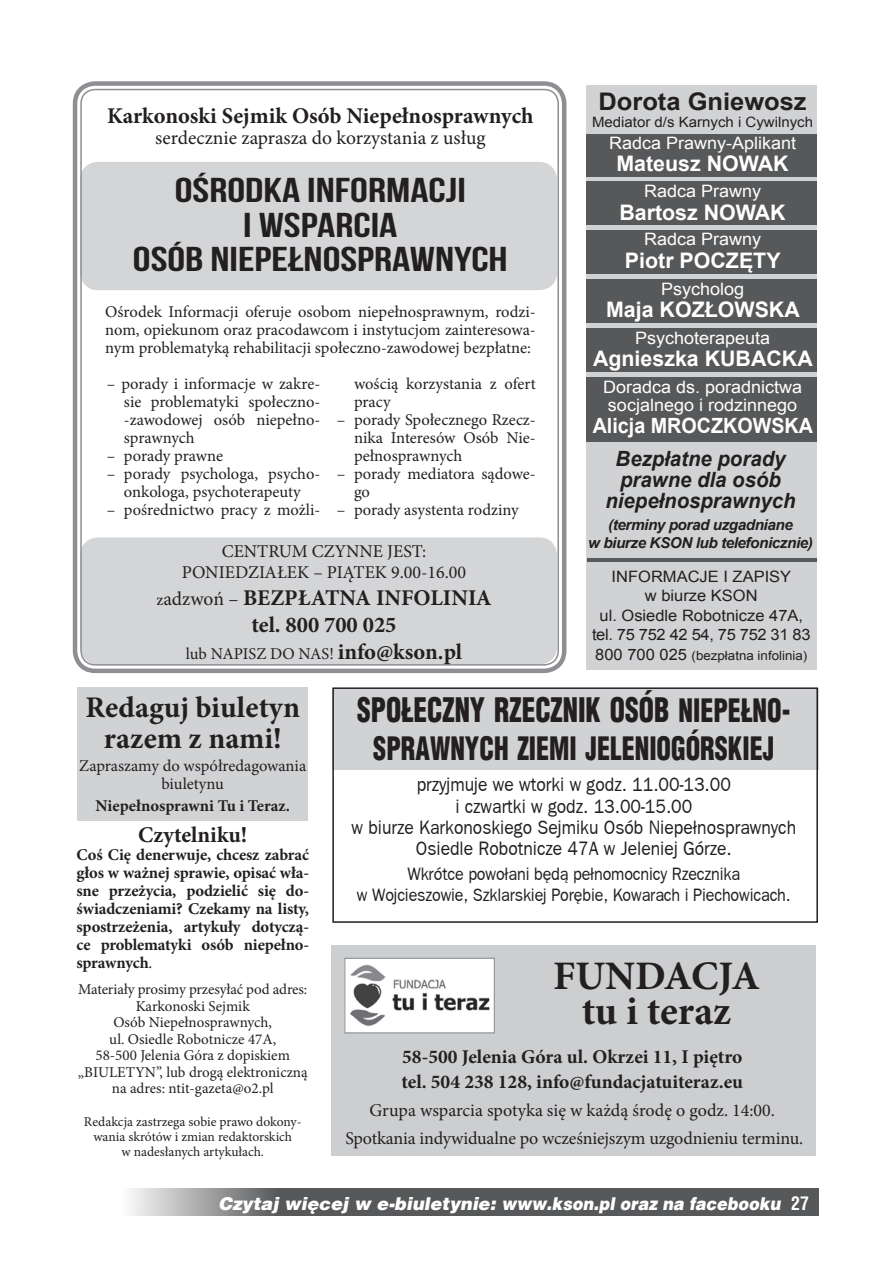
<style>
.page{position:relative;width:893px;height:1263px;background:#fff}
.page>*{position:absolute;margin:0;border:0;box-sizing:border-box;transform-origin:0 0}
.t1{font:700 40.5px/34px "Minion Pro";letter-spacing:-.005em;color:#231f20;text-align:center}
.t2{font:34.5px/34.2px "Bebas Neue";color:#231f20;text-align:center;scale:1.3 1}
.t3{font:900 33px "Switzerland Cond";color:#231f20;scale:.83 1}
.t4{font:900 31.5px "Switzerland Cond";color:#231f20;scale:.83 1}
.t5{font:700 30px/31.5px "Minion Pro";color:#231f20;text-align:center}
.t6{font:700 24.3px "Arial";color:#231f20;scale:1.05 1}
.t7{font:700 22.5px/27px "Minion Pro";color:#231f20;text-align:center}
.t8{font:700 21.45px "Arial";color:#fff}
.t9{font:italic 700 21px/21px "Arial";color:#231f20;text-align:center}
.t10{font:700 21px "Arial";color:#fff;scale:.94 1}
.t11{font:19.5px/21.5px "Frankfurt Gothic";color:#231f20;text-align:center;scale:.9 1}
.t12{font:700 19.5px/25.5px "Minion Pro";color:#231f20}
.t13{font:19.5px "Minion Pro";color:#231f20}
.t14{font:18px/28px "Minion Pro";letter-spacing:-.005em;color:#231f20;text-align:center}
.t15{font:18px/21px "Frankfurt Gothic";letter-spacing:-.01em;color:#231f20;text-align:center;scale:.9 1}
.t16{font:italic 900 17.7px "Switzerland";color:#fff}
.t17{font:17.1px/18px "Arial";color:#fff;scale:1.05 1}
.t18{font:16.5px/18px "Minion Pro";color:#231f20;text-align:justify}
.t19{font:700 16.5px/18px "Minion Pro";letter-spacing:-.01em;color:#231f20;text-align:justify}
.t20{font:15.75px/19.5px "Arial";color:#231f20;text-align:center;scale:1.05 1}
.t21{font:15px/16.5px "Minion Pro";color:#231f20;text-align:center}
.t22{font:italic 700 15px/18px "Arial";letter-spacing:-.03em;color:#231f20;text-align:center}
.t23{font:14.25px "Arial";color:#231f20;scale:1.05 1}
.t24{font:13.5px/15px "Minion Pro";color:#231f20;text-align:center}
.t25{font:12.75px "Arial";color:#231f20;scale:1.05 1}
.s1{font-weight:400;font-size:16.5px}
.s2{font-weight:400;font-size:19.5px}
.s3{font-weight:700;font-size:22.5px}
.s4{font-size:15.75px}
.s5{font-size:31.5px}
.s6{font-weight:400}
.s7{font-family:"Switzerland Condensed";font-weight:700;font-style:normal;font-size:18px}
</style>
<div class="page">
<svg style="left:131px;top:1188px;width:687px;height:28px;background:#67686a"></svg>
<div style="left:80px;top:537px;width:477px;height:127px;background:#d4d5d7;border-radius:18px"></div>
<div style="left:80px;top:162px;width:477px;height:128px;background:#d4d5d7;border-radius:18px"></div>
<div style="left:78px;top:687px;width:230px;height:134px;background:#d1d2d4"></div>
<div style="left:331px;top:946px;width:484px;height:210px;background:#cdced0"></div>
<div style="left:586px;top:85px;width:230px;height:584px;background:#d1d2d4"></div>
<div style="left:586px;top:135px;width:230px;height:42px;background:#57585a"></div>
<div style="left:586px;top:182px;width:230px;height:43px;background:#57585a"></div>
<div style="left:586px;top:230px;width:230px;height:44px;background:#57585a"></div>
<hr style="left:587px;top:558px;width:229px;height:3px;background:#57585a">
<div style="left:332px;top:688px;width:487px;height:82px;background:#d1d2d4"></div>
<div style="left:332px;top:687px;width:486px;height:236px;border:2px solid #231f20"></div>
<img style="left:346px;top:960px;width:147px;height:71px">
<div style="left:344px;top:958px;width:151px;height:75px;border:1px solid #808285"></div>
<div style="left:73px;top:81px;width:493px;height:592px;border:4px solid #8d8f92;border-radius:20px"></div>
<div style="left:80px;top:89px;width:479px;height:577px;border:2px solid #8d8f92;border-radius:14px"></div>
<div style="left:586px;top:279px;width:230px;height:44px;background:#57585a"></div>
<div style="left:586px;top:328px;width:230px;height:44px;background:#57585a"></div>
<div style="left:586px;top:377px;width:230px;height:64px;background:#57585a"></div>
<h3 class="t7" style="left:107px;top:102px;width:428px">Karkonoski Sejmik Osób Niepełnosprawnych</h3>
<p class="t13" style="left:155px;top:124px;width:332px">serdecznie zaprasza do korzystania z usług</p>
<h2 class="t2" style="left:133px;top:173px;width:290px">OŚRODKA INFORMACJI<br>I WSPARCIA<br>OSÓB NIEPEŁNOSPRAWNYCH</h2>
<h3 class="t6" style="left:598px;top:85px;width:200px">Dorota Gniewosz</h3>
<p class="t23" style="left:592px;top:112px;width:212px">Mediator d/s Karnych i Cywilnych</p>
<p class="t17" style="left:609px;top:134px;width:180px">Radca Prawny-Aplikant</p>
<h3 class="t8" style="left:616px;top:150px;width:174px">Mateusz NOWAK</h3>
<p class="t17" style="left:644px;top:182px;width:113px">Radca Prawny</p>
<h3 class="t8" style="left:619px;top:198px;width:168px">Bartosz NOWAK</h3>
<p class="t17" style="left:644px;top:230px;width:113px">Radca Prawny</p>
<h3 class="t8" style="left:625px;top:246px;width:157px">Piotr POCZĘTY</h3>
<p class="t17" style="left:661px;top:280px;width:81px">Psycholog</p>
<h3 class="t8" style="left:606px;top:295px;width:195px">Maja KOZŁOWSKA</h3>
<p class="t17" style="left:635px;top:329px;width:130px">Psychoterapeuta</p>
<h3 class="t8" style="left:593px;top:344px;width:221px">Agnieszka KUBACKA</h3>
<p class="t17" style="left:603px;top:378px;width:191px">Doradca ds. poradnictwa socjalnego i rodzinnego</p>
<p class="t10" style="left:593px;top:412px;width:236px">Alicja MROCZKOWSKA</p>
<p class="t18" style="left:105px;top:303px;width:432px">Ośrodek Informacji oferuje osobom niepełnosprawnym, rodzi&shy;nom, opiekunom oraz pracodawcom i instytucjom zainteresowa&shy;nym problematyką rehabilitacji społeczno-zawodowej bezpłatne:</p>
<p class="t18" style="left:124px;top:375px;width:198px;text-indent:-17px">– porady i informacje w zakre&shy;sie problematyki społeczno--zawodowej osób niepełno&shy;sprawnych</p>
<p class="t18" style="left:107px;top:447px;width:118px">– porady prawne</p>
<p class="t18" style="left:107px;top:465px;width:215px;text-align:center">– porady psychologa, psycho&shy;onkologa, psychoterapeuty</p>
<p class="t18" style="left:107px;top:501px;width:215px">– pośrednictwo pracy z możli-</p>
<p class="t18" style="left:354px;top:375px;width:183px">wością korzystania z ofert pracy</p>
<p class="t18" style="left:354px;top:411px;width:183px;text-indent:-17px">– porady Społecznego Rzecz&shy;nika Interesów Osób Nie&shy;pełnosprawnych</p>
<p class="t18" style="left:354px;top:465px;width:183px;text-indent:-17px">– porady mediatora sądowe&shy;go</p>
<p class="t18" style="left:337px;top:501px;width:183px">– porady asystenta rodziny</p>
<p class="t9" style="left:605px;top:449px;width:192px">Bezpłatne porady prawne dla osób niepełnosprawnych</p>
<p class="t22" style="left:588px;top:516px;width:226px">(terminy porad uzgadniane<br>w biurze KSON lub telefonicznie)</p>
<p class="t14" style="left:182px;top:541px;width:286px;line-height:21px">CENTRUM CZYNNE JEST:<br>PONIEDZIAŁEK – PIĄTEK 9.00-16.00</p>
<h3 class="t7" style="left:156px;top:584px;width:337px"><span class="s1">z</span><span class="s2">adzwoń –</span> BEZPŁATNA INFOLINIA tel. 800 700 025</h3>
<p class="t18" style="left:186px;top:645px;width:278px">lub NAPISZ DO NAS! <span class="s3">info@kson.pl</span></p>
<p class="t20" style="left:592px;top:567px;width:210px">INFORMACJE I ZAPISY<br>w biurze KSON<br>ul. Osiedle Robotnicze 47A, tel. 75 752 42 54, 75 752 31 83</p>
<p class="t25" style="left:595px;top:647px;width:203px"><span class="s4">800 700 025</span> (bezpłatna infolinia)</p>
<h3 class="t3" style="left:357px;top:689px;width:523px">SPOŁECZNY RZECZNIK OSÓB <span class="s5">NIEPEŁNO-</span></h3>
<h3 class="t4" style="left:373px;top:728px;width:485px">SPRAWNYCH ZIEMI JELENIOGÓRSKIEJ</h3>
<p class="t11" style="left:352px;top:773px;width:495px">przyjmuje we wtorki w godz. 11.00-13.00<br>i czwartki w godz. 13.00-15.00<br>w biurze Karkonoskiego Sejmiku Osób Niepełnosprawnych Osiedle Robotnicze 47A w Jeleniej Górze.</p>
<p class="t15" style="left:357px;top:863px;width:483px">Wkrótce powołani będą pełnomocnicy Rzecznika<br>w Wojcieszowie, Szklarskiej Porębie, Kowarach i Piechowicach.</p>
<h3 class="t5" style="left:85px;top:691px;width:216px">Redaguj biuletyn razem z nami!</h3>
<p class="t18" style="left:79px;top:756px;width:229px;text-align:center">Zapraszamy do współredagowania biuletynu</p>
<p class="t19" style="left:96px;top:796px;width:196px">Niepełnosprawni Tu i Teraz.</p>
<h3 class="t7" style="left:138px;top:821px;width:111px">Czytelniku!</h3>
<p class="t19" style="left:77px;top:845px;width:234px">Coś Cię denerwuje, chcesz zabrać głos w ważnej sprawie, opisać wła&shy;sne przeżycia, podzielić się do&shy;świadczeniami? Czekamy na listy, spostrzeżenia, artykuły dotyczą&shy;ce problematyki osób niepełno&shy;sprawnych<span class="s6">.</span></p>
<p class="t21" style="left:78px;top:981px;width:231px">Materiały prosimy przesyłać pod adres:<br>Karkonoski Sejmik<br>Osób Niepełnosprawnych,<br>ul. Osiedle Robotnicze 47A,<br>58-500 Jelenia Góra z dopiskiem „BIULETYN”, lub drogą elektroniczną na adres: ntit-gazeta@o2.pl</p>
<p class="t24" style="left:84px;top:1114px;width:219px">Redakcja zastrzega sobie prawo dokony&shy;wania skrótów i zmian redaktorskich<br>w nadesłanych artykułach.</p>
<h1 class="t1" style="left:553px;top:959px;width:208px">FUNDACJA tu i teraz</h1>
<p class="t12" style="left:401px;top:1043px;width:343px">58-500 Jelenia Góra ul. Okrzei 11, I piętro tel. 504 238 128, info@fundacjatuiteraz.eu</p>
<p class="t14" style="left:345px;top:1096px;width:459px">Grupa wsparcia spotyka się w każdą środę o godz. 14:00.<br>Spotkania indywidualne po wcześniejszym uzgodnieniu terminu.</p>
<p class="t16" style="left:218px;top:1193px;width:592px">Czytaj więcej w e-biuletynie: www.kson.pl oraz na facebooku <span class="s7">27</span></p>
</div>
